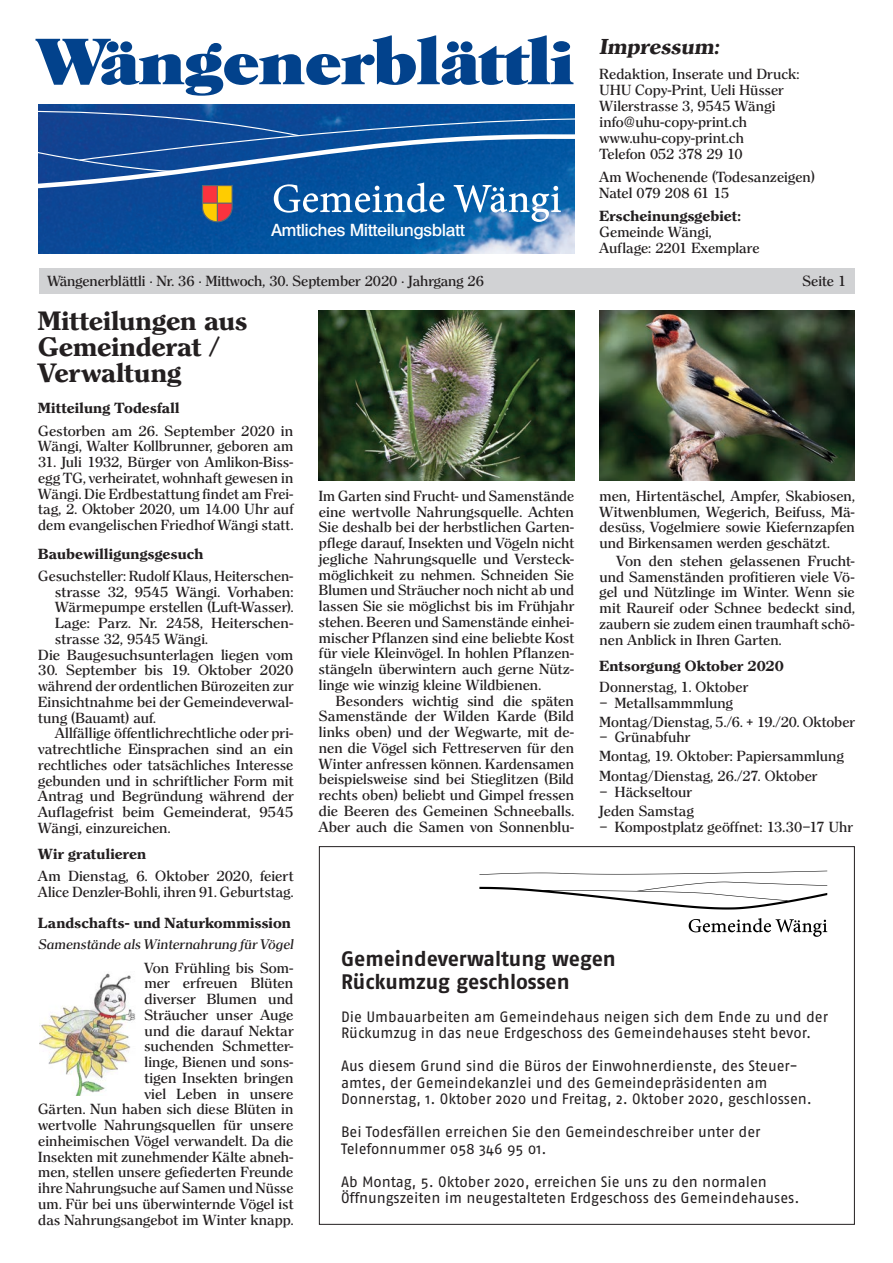
<style>
.page{position:relative;width:893px;height:1263px;background:#fff}
.page>*{position:absolute;margin:0;border:0;box-sizing:border-box;transform-origin:0 0}
.t1{font:800 63px "Horsham";color:#02428c}
.t2{font:700 25.8px/25.8px "Clerface";color:#231f20}
.t3{font:700 21px/22.5px "Waengi Fago";letter-spacing:-.005em;color:#231f20}
.t4{font:italic 700 21px "Clerface";letter-spacing:.005em;color:#231f20}
.t5{font:600 16.8px "Olympia";color:#fff}
.t6{font:15px/16.5px "Waengi Fago";letter-spacing:-.005em;color:#231f20}
.t7{font:500 14.25px/15.8px "Clerface";letter-spacing:.005em;color:#231f20}
.t8{font:700 14.25px "Clerface";letter-spacing:.015em;color:#231f20}
.t9{font:italic 500 13.5px "Clerface";letter-spacing:.01em;color:#231f20}
</style>
<div class="page">
<div style="left:39px;top:268px;width:816px;height:25px;background:#d1d2d4"></div>
<img style="left:38px;top:222px;width:536px;height:31px">
<svg style="left:38px;top:104px;width:536px;height:118px;background:#235fa2"></svg>
<img style="left:39px;top:973px;width:97px;height:123px">
<img style="left:319px;top:310px;width:255px;height:170px">
<img style="left:599px;top:310px;width:256px;height:170px">
<svg style="left:479px;top:871px;width:348px;height:4px"></svg>
<svg style="left:479px;top:882px;width:348px;height:27px"></svg>
<svg style="left:689px;top:918px;width:138px;height:19px"></svg>
<h1 class="t1" style="left:38px;top:22px;width:537px">Wängenerblättli</h1>
<p class="t5" style="left:271px;top:220px;width:195px">Amtliches Mitteilungsblatt</p>
<h3 class="t4" style="left:600px;top:34px;width:121px">Impressum:</h3>
<p class="t7" style="left:600px;top:66px;width:201px">Redaktion, Inserate und Druck:<br>UHU Copy-Print, Ueli Hüsser<br>Wilerstrasse 3, 9545 Wängi info@uhu-copy-print.ch www.uhu-copy-print.ch<br>Telefon 052 378 29 10</p>
<p class="t7" style="left:600px;top:169px;width:217px">Am Wochenende (Todesanzeigen)<br>Natel 079 208 61 15</p>
<p class="t8" style="left:600px;top:207px;width:143px">Erscheinungsgebiet:</p>
<p class="t7" style="left:600px;top:224px;width:161px">Gemeinde Wängi,<br>Auflage: 2201 Exemplare</p>
<p class="t7" style="left:48px;top:273px;width:438px">Wängenerblättli • Nr. 36 • Mittwoch, 30. September 2020 • Jahrgang 26</p>
<p class="t7" style="left:803px;top:273px;width:45px">Seite 1</p>
<h2 class="t2" style="left:38px;top:309px;width:211px">Mitteilungen aus<br>Gemeinderat /<br>Verwaltung</h2>
<p class="t8" style="left:38px;top:399px;width:143px">Mitteilung Todesfall</p>
<p class="t7" style="left:38px;top:423px;width:257px">Gestorben am 26. September 2020 in<br>Wängi, Walter Kollbrunner, geboren am</p>
<p class="t7" style="left:38px;top:454px;width:257px;text-align:justify">31. Juli 1932, Bürger von Amlikon-Biss&shy;egg TG, verheiratet, wohnhaft gewesen in Wängi. Die Erdbestattung findet am Frei&shy;tag, 2. Oktober 2020, um 14.00 Uhr auf dem evangelischen Friedhof Wängi statt.</p>
<p class="t8" style="left:38px;top:545px;width:167px">Baubewilligungsgesuch</p>
<p class="t7" style="left:38px;top:568px;width:257px">Gesuchsteller: Rudolf Klaus, Heiterschen-</p>
<p class="t7" style="left:55px;top:584px;width:240px">strasse 32, 9545 Wängi. Vorhaben:</p>
<p class="t7" style="left:55px;top:599px;width:240px">Wärmepumpe erstellen (Luft-Wasser).</p>
<p class="t7" style="left:55px;top:615px;width:239px">Lage: Parz. Nr. 2458, Heiterschen-</p>
<p class="t7" style="left:55px;top:631px;width:154px">strasse 32, 9545 Wängi.</p>
<p class="t7" style="left:38px;top:647px;width:257px">Die Baugesuchsunterlagen liegen vom</p>
<p class="t7" style="left:38px;top:662px;width:257px;text-align:justify">30. September bis 19. Oktober 2020 während der ordentlichen Bürozeiten zur Einsichtnahme bei der Gemeindeverwal&shy;tung (Bauamt) auf.</p>
<p class="t7" style="left:38px;top:725px;width:257px;text-align:justify;text-indent:17px">Allfällige öffentlichrechtliche oder pri&shy;vatrechtliche Einsprachen sind an ein rechtliches oder tatsächliches Interesse gebunden und in schriftlicher Form mit Antrag und Begründung während der Auflagefrist beim Gemeinderat, 9545<br>Wängi, einzureichen.</p>
<p class="t8" style="left:38px;top:845px;width:109px">Wir gratulieren</p>
<p class="t7" style="left:38px;top:868px;width:257px">Am Dienstag, 6. Oktober 2020, feiert<br>Alice Denzler-Bohli, ihren 91. Geburtstag.</p>
<p class="t8" style="left:38px;top:914px;width:254px">Landschafts- und Naturkommission</p>
<p class="t9" style="left:38px;top:937px;width:257px">Samenstände als Winternahrung für Vögel</p>
<p class="t7" style="left:38px;top:960px;width:257px;text-align:right">Von Frühling bis Som-<br>mer erfreuen Blüten<br>diverser Blumen und<br>Sträucher unser Auge<br>und die darauf Nektar<br>suchenden Schmetter-<br>linge, Bienen und sons-<br>tigen Insekten bringen<br>viel Leben in unsere<br>Gärten. Nun haben sich diese Blüten in wertvolle Nahrungsquellen für unsere einheimischen Vögel verwandelt. Da die<br>Insekten mit zunehmender Kälte abneh&shy;men, stellen unsere gefiederten Freunde ihre Nahrungsuche auf Samen und Nüsse um. Für bei uns überwinternde Vögel ist das Nahrungsangebot im Winter knapp.</p>
<p class="t7" style="left:319px;top:488px;width:257px;text-align:justify">Im Garten sind Frucht- und Samenstände eine wertvolle Nahrungsquelle. Achten Sie deshalb bei der herbstlichen Garten&shy;pflege darauf, Insekten und Vögeln nicht jegliche Nahrungsquelle und Versteck&shy;möglichkeit zu nehmen. Schneiden Sie Blumen und Sträucher noch nicht ab und lassen Sie sie möglichst bis im Frühjahr stehen. Beeren und Samenstände einhei&shy;mischer Pflanzen sind eine beliebte Kost für viele Kleinvögel. In hohlen Pflanzen&shy;stängeln überwintern auch gerne Nütz&shy;linge wie winzig kleine Wildbienen.</p>
<p class="t7" style="left:319px;top:693px;width:257px;text-align:justify;text-indent:17px">Besonders wichtig sind die späten Samenstände der Wilden Karde (Bild links oben) und der Wegwarte, mit de&shy;nen die Vögel sich Fettreserven für den Winter anfressen können. Kardensamen beispielsweise sind bei Stieglitzen (Bild rechts oben) beliebt und Gimpel fressen die Beeren des Gemeinen Schneeballs.<br>Aber auch die Samen von Sonnenblu-</p>
<p class="t7" style="left:600px;top:488px;width:257px;text-align:justify">men, Hirtentäschel, Ampfer, Skabiosen, Witwenblumen, Wegerich, Beifuss, Mä&shy;desüss, Vogelmiere sowie Kiefernzapfen und Birkensamen werden geschätzt.</p>
<p class="t7" style="left:600px;top:553px;width:257px;text-align:justify;text-indent:17px">Von den stehen gelassenen Frucht&shy;und Samenständen profitieren viele Vö&shy;gel und Nützlinge im Winter. Wenn sie mit Raureif oder Schnee bedeckt sind, zaubern sie zudem einen traumhaft schö&shy;nen Anblick in Ihren Garten.</p>
<p class="t8" style="left:600px;top:657px;width:186px">Entsorgung Oktober 2020</p>
<p class="t7" style="left:600px;top:679px;width:150px">Donnerstag, 1. Oktober</p>
<p class="t7" style="left:600px;top:693px;width:257px;line-height:18.9px">– Metallsammmlung<br>Montag/Dienstag, 5./6. + 19./20. Oktober</p>
<p class="t7" style="left:600px;top:727px;width:246px;line-height:19.5px">– Grünabfuhr<br>Montag, 19. Oktober: Papiersammlung<br>Montag/Dienstag, 26./27. Oktober</p>
<p class="t7" style="left:600px;top:782px;width:96px;line-height:18.9px">– Häckseltour<br>Jeden Samstag</p>
<p class="t7" style="left:600px;top:819px;width:255px">– Kompostplatz geöffnet: 13.30–17 Uhr</p>
<h3 class="t3" style="left:341px;top:947px;width:276px">Gemeindeverwaltung wegen<br>Rückumzug geschlossen</h3>
<p class="t6" style="left:341px;top:1008px;width:489px">Die Umbauarbeiten am Gemeindehaus neigen sich dem Ende zu und der<br>Rückumzug in das neue Erdgeschoss des Gemeindehauses steht bevor.</p>
<p class="t6" style="left:341px;top:1057px;width:472px">Aus diesem Grund sind die Büros der Einwohnerdienste, des Steuer&shy;amtes, der Gemeindekanzlei und des Gemeindepräsidenten am<br>Donnerstag, 1. Oktober 2020 und Freitag, 2. Oktober 2020, geschlossen.</p>
<p class="t6" style="left:341px;top:1123px;width:421px">Bei Todesfällen erreichen Sie den Gemeindeschreiber unter der<br>Telefonnummer 058 346 95 01.</p>
<p class="t6" style="left:341px;top:1173px;width:460px">Ab Montag, 5. Oktober 2020, erreichen Sie uns zu den normalen<br>Öffnungszeiten im neugestalteten Erdgeschoss des Gemeindehauses.</p>
</div>
